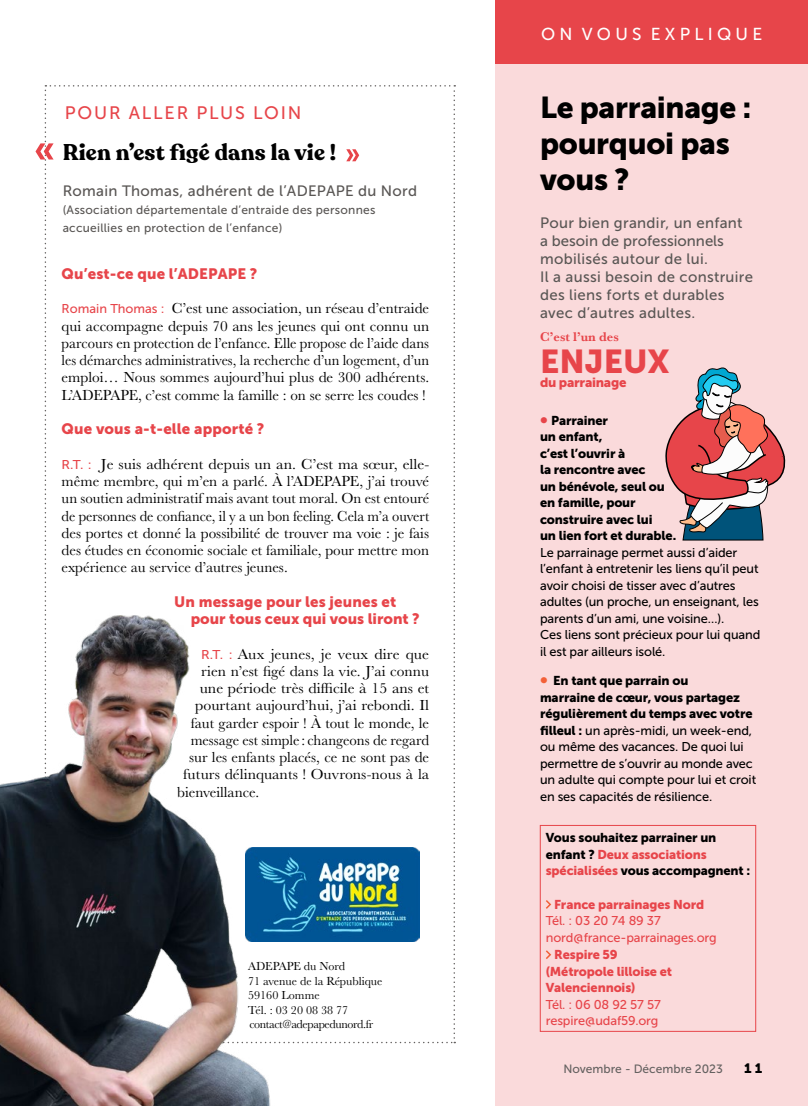
<style>
.page{position:relative;width:808px;height:1106px;background:#fff}
.page>*{position:absolute;margin:0;border:0;box-sizing:border-box;transform-origin:0 0}
.t1{font:32.85px "Museo Sans 900";color:#e7454a}
.t2{font:30px/36px "Museo Sans 900";letter-spacing:-.01em;color:#000}
.t3{font:700 22.5px "Recoleta";letter-spacing:.01em;color:#000}
.t4{font:18px "Museo Sans 500";letter-spacing:.1em;color:#e7454a}
.t5{font:17.25px "Museo Sans 500";letter-spacing:.245em;color:#fff}
.t6{font:15px/17.2px "Baskerville URW";color:#000;text-align:justify}
.t7{font:15px/17.2px "Baskerville URW";color:#000;text-align:justify;scale:1.05 1}
.t8{font:15px/18px "Museo Sans 500";letter-spacing:.02em;color:#595654}
.t9{font:15px/17.2px "Museo Sans 900";letter-spacing:.01em;color:#e7454a}
.t10{font:15px "Baskerville URW";color:#000;scale:1.04 1}
.t11{font:13.5px "Museo Sans 900";color:#000}
.t12{font:700 13.2px "Baskerville URW";color:#e7454a}
.t13{font:13.2px "Museo Sans 900";letter-spacing:-.02em;color:#e7454a}
.t14{font:12.75px/16.5px "Museo Sans 500";letter-spacing:-.01em;color:#000}
.t15{font:12.75px/16.5px "Museo Sans 900";letter-spacing:-.01em;color:#000}
.t16{font:12.75px/16.5px "Museo Sans 500";letter-spacing:-.01em;color:#e7454a}
.t17{font:12.75px/16.5px "Museo Sans 900";letter-spacing:-.01em;color:#e7454a}
.t18{font:12px/14.4px "Baskerville URW";color:#000}
.t19{font:12px/18px "Museo Sans 500";letter-spacing:.02em;color:#595654}
.t20{font:12px "Museo Sans 500";color:#646160}
.s1{font-family:"Museo Sans 500";font-size:12.75px;color:#e7454a}
.s2{font-size:16.5px;color:#e7454a}
.s3{font-size:16.5px;color:#f36038}
.s4{font-family:"Museo Sans 900"}
.s5{color:#e7454a}
</style>
<div class="page">
<div style="left:495px;top:60px;width:313px;height:1046px;background:#fadadb"></div>
<div style="left:495px;top:0;width:313px;height:64px;background:#e7454a"></div>
<img style="left:0;top:778px;width:275px;height:328px">
<svg style="left:665px;top:367px;width:121px;height:174px"></svg>
<svg style="left:36px;top:85px;width:419px;height:958px"></svg>
<svg style="left:546px;top:900px;width:6px;height:9px"></svg>
<svg style="left:546px;top:950px;width:6px;height:9px"></svg>
<p class="t4" style="left:65px;top:103px;width:238px">POUR ALLER PLUS LOIN</p>
<h3 class="t3" style="left:63px;top:138px;width:275px">Rien n’est figé dans la vie !</h3>
<p class="t8" style="left:63px;top:182px;width:356px">Romain Thomas, adhérent de l’ADEPAPE du Nord</p>
<p class="t19" style="left:63px;top:201px;width:314px">(Association départementale d’entraide des personnes accueillies en protection de l’enfance)</p>
<p class="t9" style="left:62px;top:265px;width:197px">Qu’est-ce que l’ADEPAPE ?</p>
<p class="t6" style="left:62px;top:299px;width:369px"><span class="s1">Romain Thomas :</span> C’est une association, un réseau d’entraide qui accompagne depuis 70 ans les jeunes qui ont connu un parcours en protection de l’enfance. Elle propose de l’aide dans les démarches administratives, la recherche d’un logement, d’un emploi… Nous sommes aujourd’hui plus de 300 adhérents.<br>L’ADEPAPE, c’est comme la famille : on se serre les coudes !</p>
<p class="t9" style="left:62px;top:420px;width:204px">Que vous a-t-elle apporté ?</p>
<p class="t7" style="left:62px;top:455px;width:352px"><span class="s1">R.T. :</span> Je suis adhérent depuis un an. C’est ma sœur, elle&shy;même membre, qui m’en a parlé. À l’ADEPAPE, j’ai trouvé un soutien administratif mais avant tout moral. On est entouré de personnes de confiance, il y a un bon feeling. Cela m’a ouvert des portes et donné la possibilité de trouver ma voie : je fais des études en économie sociale et familiale, pour mettre mon expérience au service d’autres jeunes.</p>
<p class="t9" style="left:191px;top:593px;width:231px;text-indent:-16px">Un message pour les jeunes et pour tous ceux qui vous liront ?</p>
<p class="t7" style="left:201px;top:644px;width:219px"><span class="s1">R.T. :</span> Aux jeunes, je veux dire que</p>
<p class="t6" style="left:201px;top:662px;width:229px">rien n’est figé dans la vie. J’ai connu</p>
<p class="t7" style="left:200px;top:679px;width:220px">une période très difficile à 15 ans et</p>
<p class="t7" style="left:195px;top:696px;width:224px">pourtant aujourd’hui, j’ai rebondi. Il</p>
<p class="t6" style="left:191px;top:713px;width:240px">faut garder espoir ! À tout le monde, le</p>
<p class="t6" style="left:191px;top:731px;width:240px">message est simple : changeons de regard</p>
<p class="t6" style="left:189px;top:748px;width:241px">sur les enfants placés, ce ne sont pas de</p>
<p class="t10" style="left:183px;top:764px;width:238px">futurs délinquants ! Ouvrons-nous à la</p>
<p class="t6" style="left:177px;top:782px;width:84px">bienveillance.</p>
<p class="t18" style="left:248px;top:959px;width:136px">ADEPAPE du Nord<br>71 avenue de la République<br>59160 Lomme<br>Tél. : 03 20 08 38 77 contact@adepapedunord.fr</p>
<p class="t5" style="left:541px;top:24px;width:223px">ON VOUS EXPLIQUE</p>
<h2 class="t2" style="left:540px;top:90px;width:213px">Le parrainage : pourquoi pas vous ?</h2>
<p class="t8" style="left:540px;top:214px;width:215px">Pour bien grandir, un enfant a besoin de professionnels mobilisés autour de lui.<br>Il a aussi besoin de construire des liens forts et durables avec d’autres adultes.</p>
<p class="t12" style="left:540px;top:327px;width:80px">C’est l’un des</p>
<h1 class="t1" style="left:540px;top:343px;width:131px">ENJEUX</h1>
<p class="t13" style="left:540px;top:375px;width:88px">du parrainage</p>
<p class="t15" style="left:540px;top:412px;width:138px"><span class="s2">•</span> Parrainer<br>un enfant,<br>c’est l’ouvrir à<br>la rencontre avec<br>un bénévole, seul ou en famille, pour construire avec lui<br>un lien fort et durable.</p>
<p class="t14" style="left:540px;top:544px;width:222px">Le parrainage permet aussi d’aider l’enfant à entretenir les liens qu’il peut avoir choisi de tisser avec d’autres adultes (un proche, un enseignant, les parents d’un ami, une voisine…).<br>Ces liens sont précieux pour lui quand il est par ailleurs isolé.</p>
<p class="t15" style="left:540px;top:672px;width:214px"><span class="s3">•</span> En tant que parrain ou<br>marraine de cœur, vous partagez régulièrement du temps avec votre</p>
<p class="t14" style="left:540px;top:722px;width:218px"><span class="s4">filleul :</span> un après-midi, un week-end, ou même des vacances. De quoi lui permettre de s’ouvrir au monde avec un adulte qui compte pour lui et croit en ses capacités de résilience.</p>
<p class="t15" style="left:546px;top:829px;width:206px">Vous souhaitez parrainer un enfant ? <span class="s5">Deux associations spécialisées</span> vous accompagnent :</p>
<p class="t17" style="left:554px;top:896px;width:152px">France parrainages Nord</p>
<p class="t16" style="left:546px;top:912px;width:172px">Tél. : 03 20 74 89 37 nord@france-parrainages.org</p>
<p class="t17" style="left:546px;top:946px;width:128px;text-indent:8px">Respire 59 (Métropole lilloise et<br>Valenciennois)</p>
<p class="t16" style="left:546px;top:996px;width:117px">Tél. : 06 08 92 57 57 respire@udaf59.org</p>
<p class="t20" style="left:563px;top:1062px;width:161px">Novembre - Décembre 2023</p>
<p class="t11" style="left:744px;top:1060px;width:20px">11</p>
</div>
